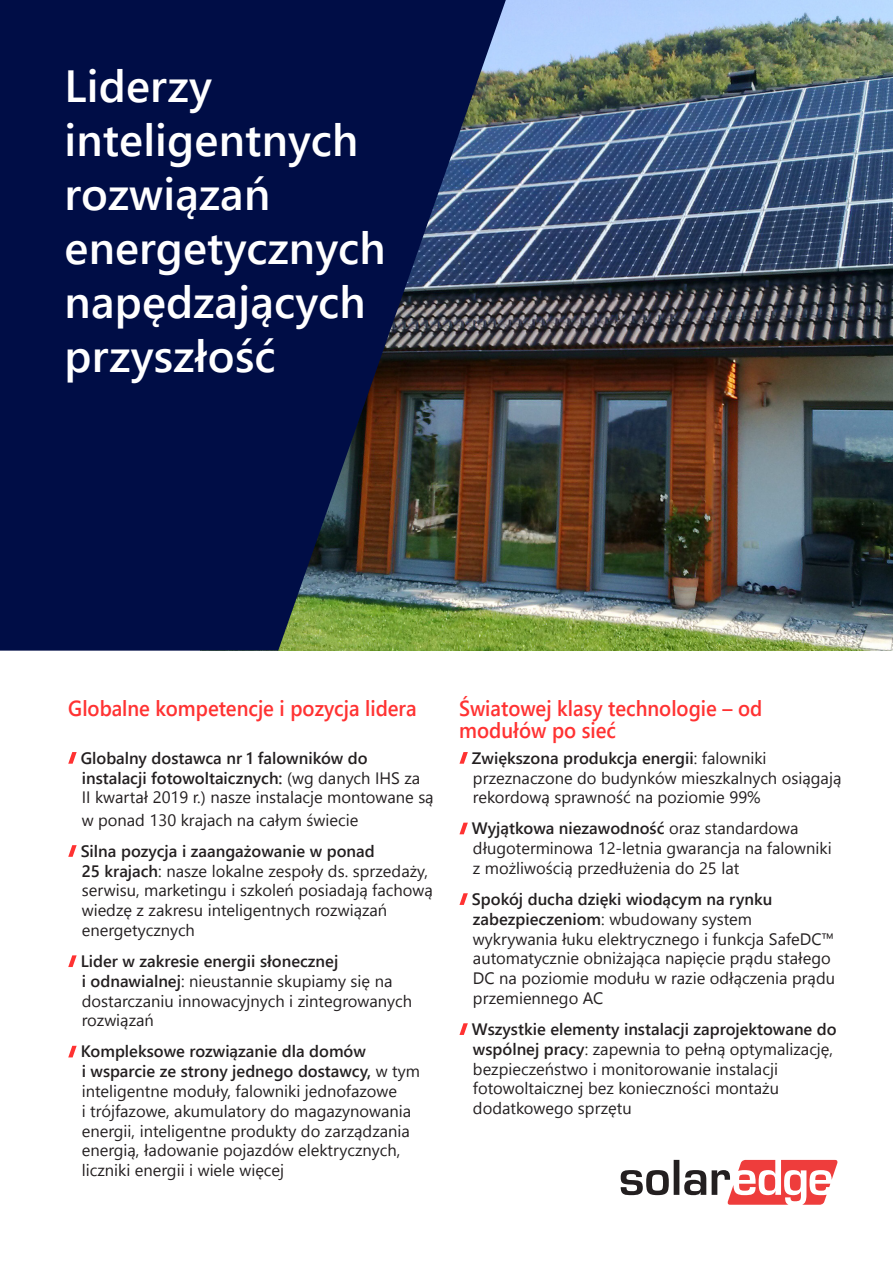
<style>
.page{position:relative;width:893px;height:1263px;background:#fff}
.page>*{position:absolute;margin:0;border:0;box-sizing:border-box;transform-origin:0 0}
.Cover_title_n{font:600 45px/54px "Segoe UI";letter-spacing:.005em;color:#fff}
.Main_subtitle_n{font:600 21.75px/22.5px "Segoe UI";color:#ff3232;scale:.93 1}
.Body_Header{font:16.5px/19.8px "Segoe UI";color:#231f20}
.Body_Header-2{font:600 16.5px/19.8px "Segoe UI";color:#231f20}
.s1{font-weight:400}
.s2{font-weight:600}
</style>
<div class="page">
<img style="left:506px;top:0;width:387px;height:651px">
<img style="left:0;top:0;width:506px;height:651px">
<svg style="left:68px;top:752px;width:9px;height:12px"></svg>
<svg style="left:68px;top:845px;width:9px;height:12px"></svg>
<svg style="left:68px;top:955px;width:9px;height:12px"></svg>
<svg style="left:68px;top:1046px;width:9px;height:11px"></svg>
<svg style="left:459px;top:752px;width:9px;height:12px"></svg>
<svg style="left:459px;top:823px;width:9px;height:11px"></svg>
<svg style="left:459px;top:893px;width:9px;height:12px"></svg>
<svg style="left:459px;top:1023px;width:9px;height:12px"></svg>
<svg style="left:621px;top:1160px;width:217px;height:45px"></svg>
<p class="Cover_title_n" style="left:65px;top:58px;width:323px">Liderzy inteligentnych rozwiązań energetycznych napędzających przyszłość</p>
<p class="Main_subtitle_n" style="left:68px;top:696px;width:376px">Globalne kompetencje i pozycja lidera</p>
<p class="Main_subtitle_n" style="left:459px;top:696px;width:327px">Światowej klasy technologie – od modułów po sieć</p>
<p class="Body_Header-2" style="left:81px;top:748px;width:355px">Globalny dostawca nr 1 falowników do instalacji fotowoltaicznych: <span class="s1">(wg danych IHS za<br>II kwartał 2019 r.) nasze instalacje montowane są</span></p>
<p class="Body_Header" style="left:82px;top:810px;width:278px">w ponad 130 krajach na całym świecie</p>
<p class="Body_Header" style="left:81px;top:841px;width:354px"><span class="s2">Silna pozycja i zaangażowanie w ponad<br>25 krajach</span>: nasze lokalne zespoły ds. sprzedaży, serwisu, marketingu i szkoleń posiadają fachową wiedzę z zakresu inteligentnych rozwiązań energetycznych</p>
<p class="Body_Header" style="left:81px;top:951px;width:333px"><span class="s2">Lider w zakresie energii słonecznej<br>i odnawialnej</span>: nieustannie skupiamy się na dostarczaniu innowacyjnych i zintegrowanych rozwiązań</p>
<p class="Body_Header" style="left:81px;top:1041px;width:341px"><span class="s2">Kompleksowe rozwiązanie dla domów<br>i wsparcie ze strony jednego dostawcy,</span> w tym inteligentne moduły, falowniki jednofazowe<br>i trójfazowe, akumulatory do magazynowania energii, inteligentne produkty do zarządzania energią, ładowanie pojazdów elektrycznych, liczniki energii i wiele więcej</p>
<p class="Body_Header" style="left:472px;top:748px;width:371px"><span class="s2">Zwiększona produkcja energii</span>: falowniki przeznaczone do budynków mieszkalnych osiągają rekordową sprawność na poziomie 99%</p>
<p class="Body_Header" style="left:472px;top:818px;width:361px"><span class="s2">Wyjątkowa niezawodność</span> oraz standardowa długoterminowa 12-letnia gwarancja na falowniki z możliwością przedłużenia do 25 lat</p>
<p class="Body_Header" style="left:472px;top:889px;width:365px"><span class="s2">Spokój ducha dzięki wiodącym na rynku zabezpieczeniom</span>: wbudowany system wykrywania łuku elektrycznego i funkcja SafeDC™ automatycznie obniżająca napięcie prądu stałego DC na poziomie modułu w razie odłączenia prądu przemiennego AC</p>
<p class="Body_Header" style="left:472px;top:1019px;width:366px"><span class="s2">Wszystkie elementy instalacji zaprojektowane do wspólnej pracy</span>: zapewnia to pełną optymalizację, bezpieczeństwo i monitorowanie instalacji fotowoltaicznej bez konieczności montażu dodatkowego sprzętu</p>
</div>
